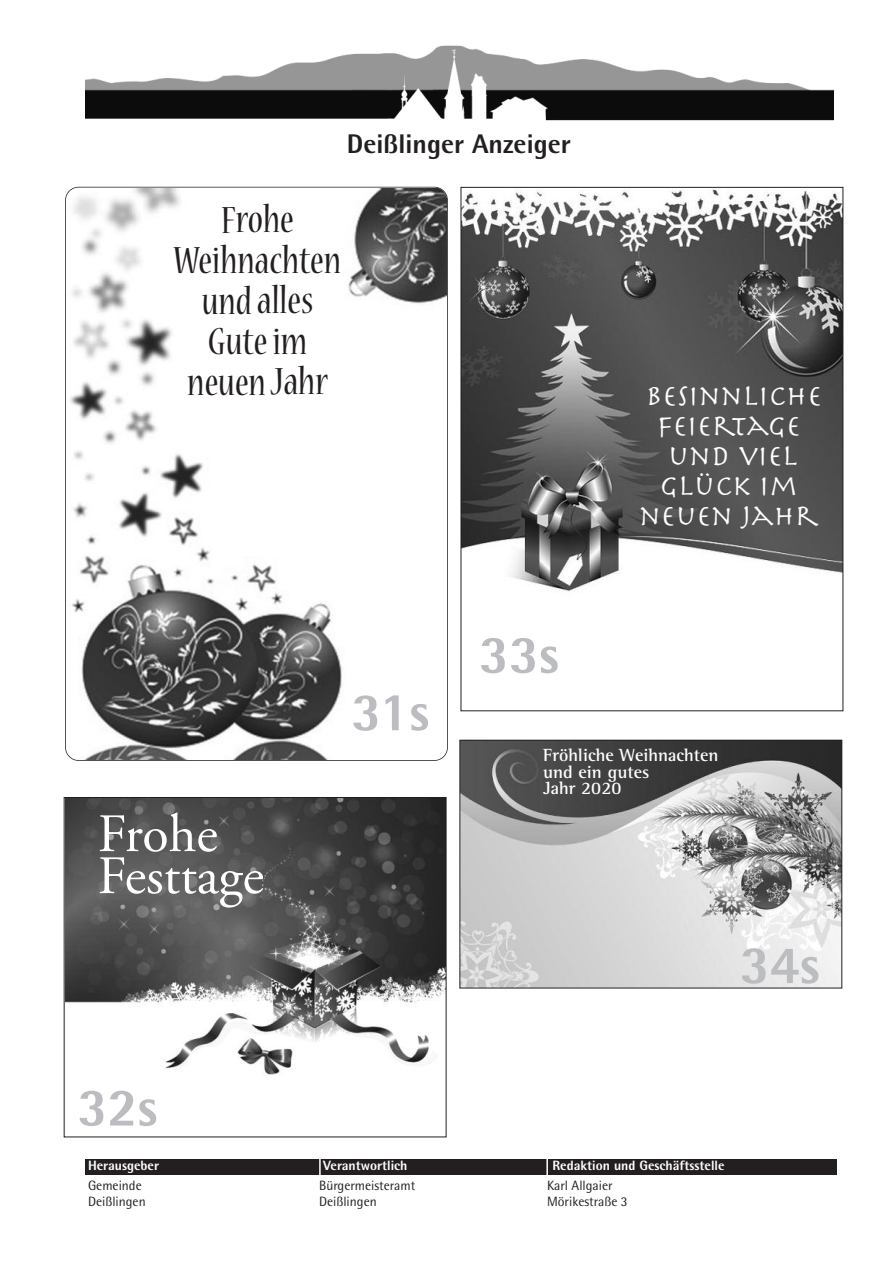
<style>
.page{position:relative;width:893px;height:1263px;background:#fff}
.page>*{position:absolute;margin:0;border:0;box-sizing:border-box;transform-origin:0 0}
.t1{font:54px/42px "Adobe Garamond Pro";color:#fff}
.t2{font:800 54px "Rotis Semi Sans";color:#bcbdc0}
.t3{font:condensed 42px/40.5px "Nueva Std";color:#231f20;text-align:center}
.t4{font:30px/30px "Herculanum";color:#fff;text-align:center}
.t5{font:800 27px "Rotis Semi Sans";color:#231f20}
.t6{font:700 18px/16.5px "Rotis Semi Serif";color:#fff}
.t7{font:13.5px/16.5px "Rotis Semi Sans";color:#231f20}
.t8{font:800 13.5px "Rotis Semi Sans";color:#fff}
</style>
<div class="page">
<img style="left:85px;top:45px;width:748px;height:76px">
<div style="left:85px;top:1158px;width:752px;height:16px;background:#231f20"></div>
<hr style="left:546px;top:1131px;width:2px;height:110px;background:#fff">
<hr style="left:319px;top:1131px;width:2px;height:110px;background:#fff">
<img style="left:66px;top:188px;width:381px;height:572px;border-radius:13px">
<div style="left:65px;top:187px;width:383px;height:574px;border:2px solid #231f20;border-radius:14px"></div>
<img style="left:463px;top:189px;width:378px;height:403px">
<img style="left:66px;top:799px;width:378px;height:277px">
<div style="left:64px;top:797px;width:382px;height:340px;border:1px solid #231f20"></div>
<img style="left:461px;top:742px;width:379px;height:244px">
<div style="left:459px;top:740px;width:383px;height:248px;border:1px solid #231f20"></div>
<h3 class="t5" style="left:347px;top:134px;width:225px">Deißlinger Anzeiger</h3>
<h2 class="t3" style="left:174px;top:202px;width:169px">Frohe<br>Weihnachten undalles<br>Guteim neuen Jahr</h2>
<h3 class="t4" style="left:639px;top:379px;width:185px">BESINNLICHE<br>FEIERTAGE<br>UND VIEL<br>GLÜCK IM<br>NEUEN JAHR</h3>
<h1 class="t1" style="left:98px;top:818px;width:168px">Frohe<br>Festtage</h1>
<h1 class="t2" style="left:77px;top:1088px;width:82px">32s</h1>
<h1 class="t2" style="left:351px;top:693px;width:80px">31s</h1>
<h1 class="t2" style="left:479px;top:635px;width:82px">33s</h1>
<h3 class="t6" style="left:543px;top:749px;width:177px">Fröhliche Weihnachten und ein gutes<br>Jahr 2020</h3>
<h1 class="t2" style="left:740px;top:946px;width:82px">34s</h1>
<p class="t8" style="left:88px;top:1161px;width:73px">Herausgeber</p>
<p class="t7" style="left:88px;top:1178px;width:59px">Gemeinde<br>Deißlingen</p>
<p class="t8" style="left:323px;top:1161px;width:86px">Verantwortlich</p>
<p class="t7" style="left:319px;top:1178px;width:98px">Bürgermeisteramt<br>Deißlingen</p>
<p class="t8" style="left:552px;top:1161px;width:174px">Redaktion und Geschäftsstelle</p>
<p class="t7" style="left:547px;top:1178px;width:82px">Karl Allgaier<br>Mörikestraße 3</p>
</div>
